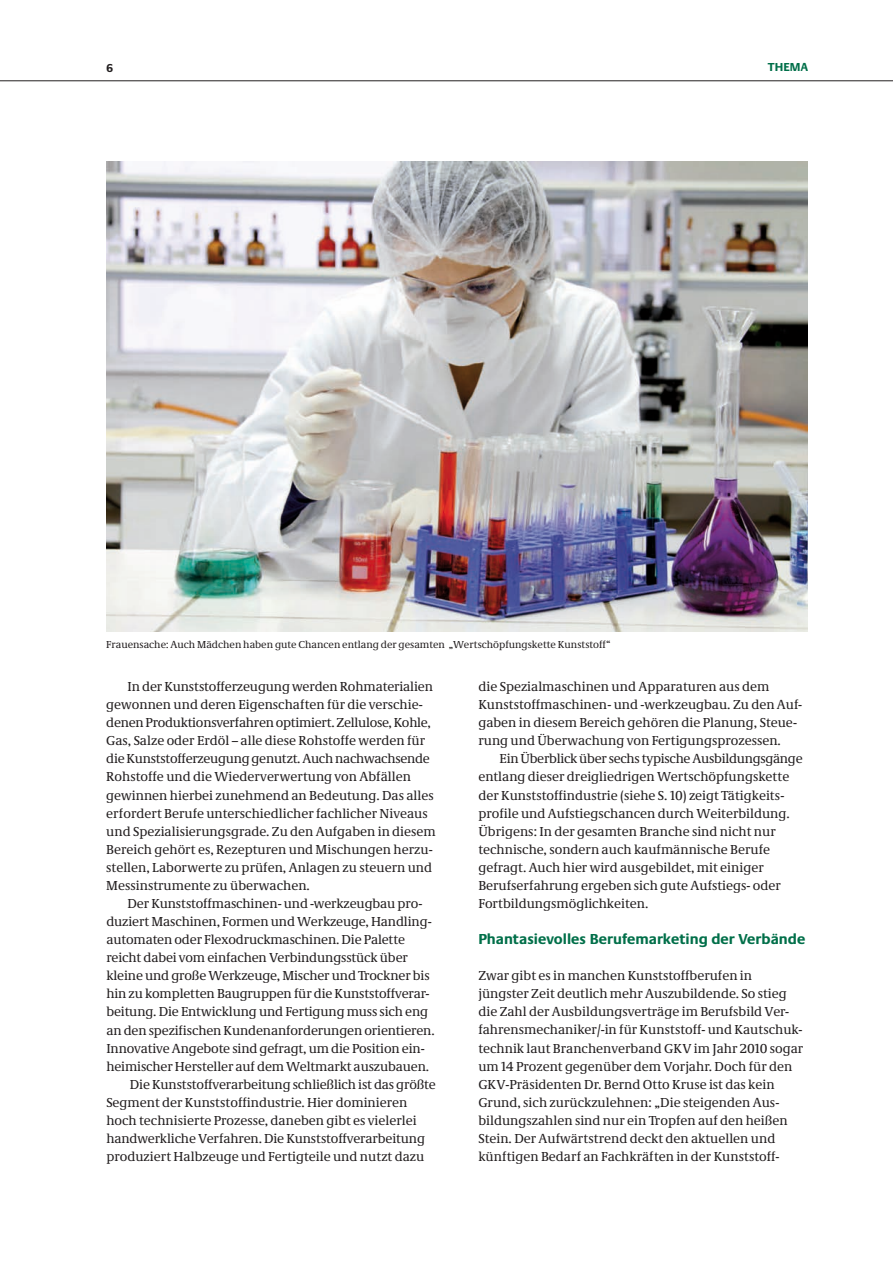
<style>
.page{position:relative;width:893px;height:1263px;background:#fff}
.page>*{position:absolute;margin:0;border:0;box-sizing:border-box;transform-origin:0 0}
.t1{font:700 15px "Neue Praxis";color:#006f49}
.t2{font:13.5px/18.1px "Neue Demos";color:#231f20}
.t3{font:13.5px "Neue Demos";letter-spacing:-.02em;color:#231f20}
.t4{font:700 12px "Neue Praxis";letter-spacing:.005em;color:#006f49}
.t5{font:700 12px "Neue Praxis";color:#231f20}
.t6{font:10.5px "Neue Demos";color:#231f20}
</style>
<div class="page">
<hr style="left:0;top:80px;width:893px;height:1px;background:#231f20">
<img style="left:106px;top:162px;width:702px;height:469px">
<p class="t5" style="left:106px;top:61px;width:9px">6</p>
<p class="t4" style="left:768px;top:60px;width:42px">THEMA</p>
<p class="t6" style="left:106px;top:638px;width:506px">Frauensache: Auch Mädchen haben gute Chancen entlang der gesamten „Wertschöpfungskette Kunststoff“</p>
<p class="t2" style="left:106px;top:677px;width:331px;text-indent:21px">In der Kunststofferzeugung werden Rohmaterialien gewonnen und deren Eigenschaften für die verschie&shy;denen Produktionsverfahren optimiert. Zellulose, Kohle, Gas, Salze oder Erdöl – alle diese Rohstoffe werden für die Kunststofferzeugung genutzt. Auch nachwachsende Rohstoffe und die Wiederverwertung von Abfällen gewinnen hierbei zunehmend an Bedeutung. Das alles erfordert Berufe unterschiedlicher fachlicher Niveaus und Spezialisierungsgrade. Zu den Aufgaben in diesem Bereich gehört es, Rezepturen und Mischungen herzu&shy;stellen, Laborwerte zu prüfen, Anlagen zu steuern und Messinstrumente zu überwachen.</p>
<p class="t2" style="left:106px;top:894px;width:330px;text-indent:21px">Der Kunststoffmaschinen- und -werkzeugbau pro&shy;duziert Maschinen, Formen und Werkzeuge, Handling&shy;automaten oder Flexodruckmaschinen. Die Palette reicht dabei vom einfachen Verbindungsstück über kleine und große Werkzeuge, Mischer und Trockner bis hin zu kompletten Baugruppen für die Kunststoffverar&shy;beitung. Die Entwicklung und Fertigung muss sich eng an den spezifischen Kundenanforderungen orientieren.<br>Innovative Angebote sind gefragt, um die Position ein&shy;heimischer Hersteller auf dem Weltmarkt auszubauen.</p>
<p class="t2" style="left:106px;top:1075px;width:331px;text-indent:23px">Die Kunststoffverarbeitung schließlich ist das größte Segment der Kunststoffindustrie. Hier dominieren hoch technisierte Prozesse, daneben gibt es vielerlei handwerkliche Verfahren. Die Kunststoffverarbeitung produziert Halbzeuge und Fertigteile und nutzt dazu</p>
<p class="t2" style="left:478px;top:677px;width:293px">die Spezialmaschinen und Apparaturen aus dem</p>
<p class="t2" style="left:478px;top:695px;width:325px">Kunststoffmaschinen- und -werkzeugbau. Zu den Auf-</p>
<p class="t2" style="left:478px;top:713px;width:320px">gaben in diesem Bereich gehören die Planung, Steue-</p>
<p class="t2" style="left:478px;top:731px;width:304px">rung und Überwachung von Fertigungsprozessen.</p>
<p class="t3" style="left:500px;top:751px;width:304px">Ein Überblick über sechs typische Ausbildungsgänge</p>
<p class="t2" style="left:478px;top:768px;width:312px">entlang dieser dreigliedrigen Wertschöpfungskette</p>
<p class="t2" style="left:478px;top:786px;width:307px">der Kunststoffindustrie (siehe S. 10) zeigt Tätigkeits-</p>
<p class="t2" style="left:478px;top:804px;width:313px">profile und Aufstiegschancen durch Weiterbildung.</p>
<p class="t2" style="left:478px;top:822px;width:299px">Übrigens: In der gesamten Branche sind nicht nur</p>
<p class="t2" style="left:478px;top:840px;width:293px">technische, sondern auch kaufmännische Berufe</p>
<p class="t2" style="left:478px;top:858px;width:287px">gefragt. Auch hier wird ausgebildet, mit einiger</p>
<p class="t2" style="left:478px;top:876px;width:304px">Berufserfahrung ergeben sich gute Aufstiegs- oder</p>
<p class="t2" style="left:478px;top:894px;width:172px">Fortbildungsmöglichkeiten.</p>
<h3 class="t1" style="left:478px;top:930px;width:328px">Phantasievolles Berufemarketing der Verbände</h3>
<p class="t2" style="left:478px;top:966px;width:326px">Zwar gibt es in manchen Kunststoffberufen in jüngster Zeit deutlich mehr Auszubildende. So stieg die Zahl der Ausbildungsverträge im Berufsbild Ver&shy;fahrensmechaniker/-in für Kunststoff- und Kautschuk&shy;technik laut Branchenverband GKV im Jahr 2010 sogar um 14 Prozent gegenüber dem Vorjahr. Doch für den GKV-Präsidenten Dr. Bernd Otto Kruse ist das kein Grund, sich zurückzulehnen: „Die steigenden Aus&shy;bildungszahlen sind nur ein Tropfen auf den heißen Stein. Der Aufwärtstrend deckt den aktuellen und künftigen Bedarf an Fachkräften in der Kunststoff-</p>
</div>
